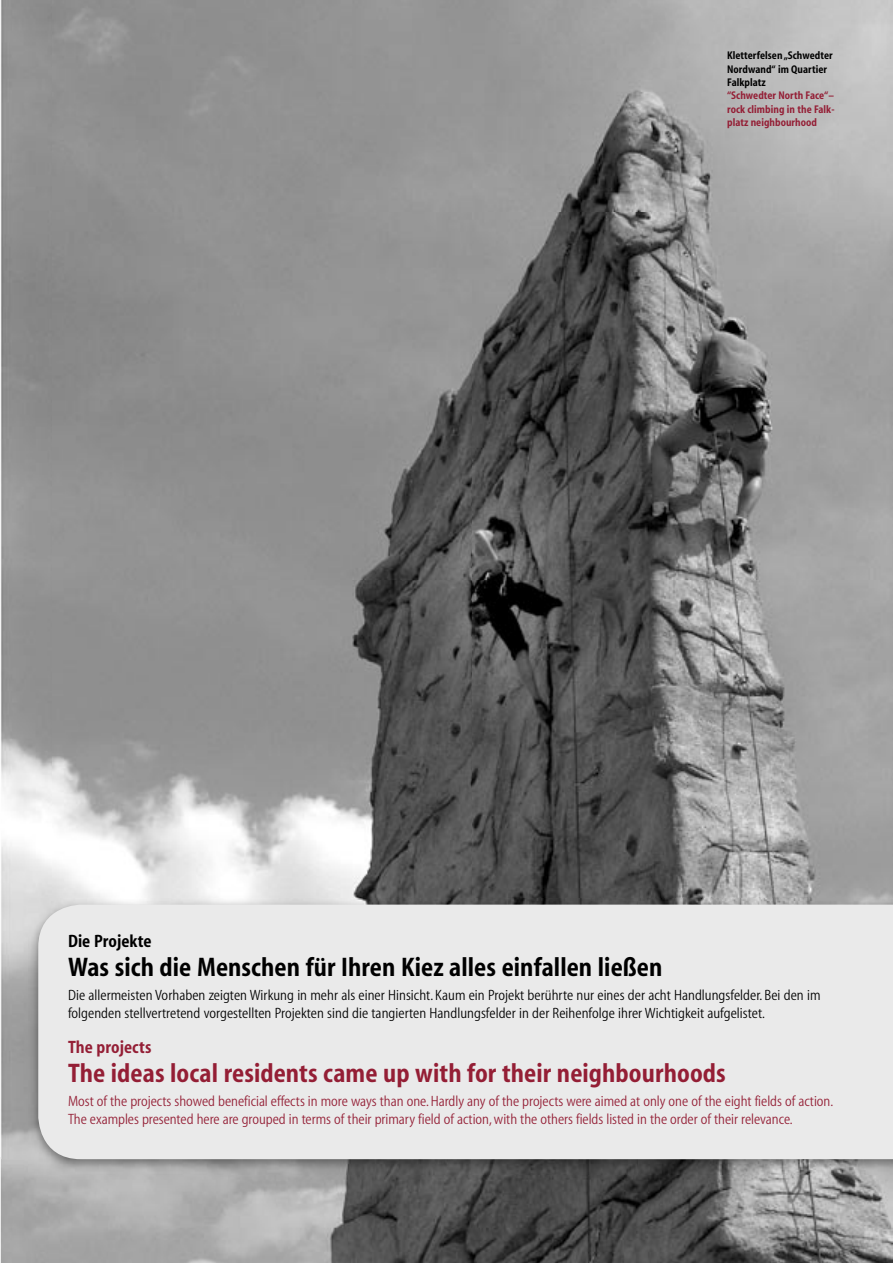
<style>
.page{position:relative;width:893px;height:1263px;background:#fff}
.page>*{position:absolute;margin:0;border:0;box-sizing:border-box;transform-origin:0 0}
.t1{font:27px "Myriad Wt 650 Wd 400";letter-spacing:.005em;color:#941e35}
.t2{font:27px "Myriad Wt 650 Wd 400";letter-spacing:.005em;color:#000}
.t3{font:18px "Myriad Wt 650 Wd 400";letter-spacing:.005em;color:#000}
.t4{font:18px "Myriad Wt 650 Wd 400";letter-spacing:.005em;color:#941e35}
.t5{font:15px/17.7px "Myriad Wt 310 Wd 430";color:#941e35}
.t6{font:15px/17.7px "Myriad Wt 310 Wd 430";letter-spacing:.005em;color:#000}
.t7{font:11.25px/13.2px "Myriad Wt 650 Wd 400";letter-spacing:.005em;color:#941e35;text-align:justify}
.t8{font:11.25px/13.4px "Myriad Wt 650 Wd 400";letter-spacing:.005em;color:#000}
</style>
<div class="page">
<img style="left:1px;top:1158px;width:892px;height:105px">
<img style="left:1px;top:0;width:52px;height:1158px">
<img style="left:53px;top:0;width:840px;height:899px">
<img style="left:28px;top:899px;width:865px;height:276px">
<div style="left:38px;top:905px;width:855px;height:254px;background:#eaeaea"></div>
<p class="t8" style="left:727px;top:49px;width:107px">Kletterfelsen „Schwedter<br>Nordwand“ im Quartier<br>Falkplatz</p>
<p class="t7" style="left:727px;top:89px;width:109px">“Schwedter North Face“– rock climbing in the Falk&shy;platz neighbourhood</p>
<p class="t3" style="left:68px;top:932px;width:85px">Die Projekte</p>
<h1 class="t2" style="left:68px;top:953px;width:596px">Was sich die Menschen für Ihren Kiez alles einfallen ließen</h1>
<p class="t6" style="left:68px;top:987px;width:754px">Die allermeisten Vorhaben zeigten Wirkung in mehr als einer Hinsicht. Kaum ein Projekt berührte nur eines der acht Handlungsfelder. Bei den im folgenden stellvertretend vorgestellten Projekten sind die tangierten Handlungsfelder in der Reihenfolge ihrer Wichtigkeit aufgelistet.</p>
<p class="t4" style="left:68px;top:1038px;width:85px">The projects</p>
<h1 class="t1" style="left:68px;top:1060px;width:659px">The ideas local residents came up with for their neighbourhoods</h1>
<p class="t5" style="left:68px;top:1093px;width:767px">Most of the projects showed beneficial effects in more ways than one. Hardly any of the projects were aimed at only one of the eight fields of action.<br>The examples presented here are grouped in terms of their primary field of action, with the others fields listed in the order of their relevance.</p>
</div>
